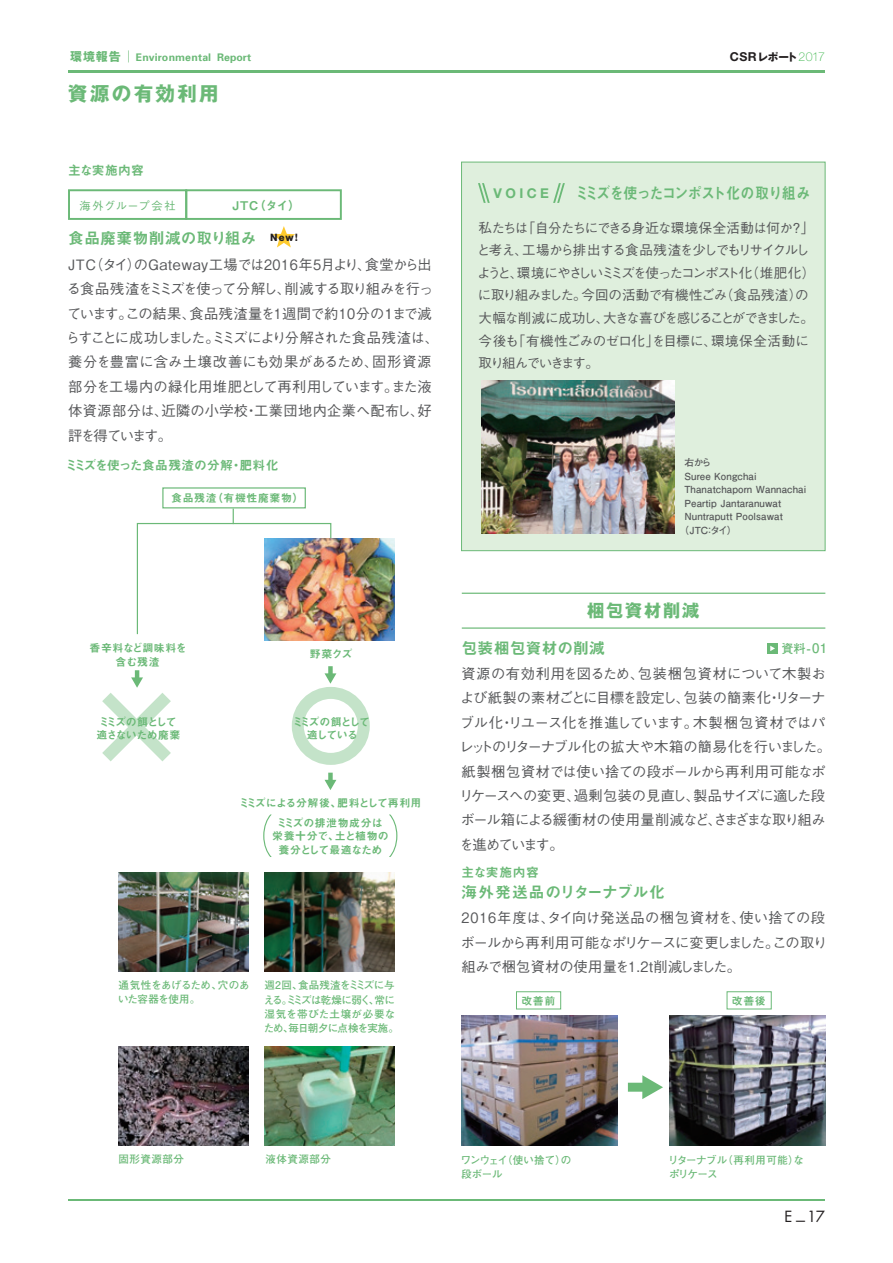
<style>
.page{position:relative;width:893px;height:1263px;background:#fff}
.page>*{position:absolute;margin:0;border:0;box-sizing:border-box;transform-origin:0 0}
.t1{font:700 19.5px "Gothic MB101 Pro";letter-spacing:.12em;color:#6bb977}
.t2{font:700 17.25px "Gothic MB101 Pro";letter-spacing:.1em;color:#6bb977}
.t3{font:15.75px "Midashi Go Pro MB31";letter-spacing:-.05em;color:#6bb977;scale:.89 1}
.t4{font:15.75px "Midashi Go Pro MB31";letter-spacing:.015em;color:#6bb977}
.t5{font:15.75px "Midashi Go Pro MB31";letter-spacing:.025em;color:#6bb977}
.t6{font:15.75px "Midashi Go Pro MB31";letter-spacing:.02em;color:#6bb977}
.t7{font:15px "Futura";color:#231f20}
.t8{font:500 14.25px/24.5px "Gothic BBB Pro";letter-spacing:-.02em;color:#57585a}
.t9{font:500 14.25px/24.5px "Gothic BBB Pro";letter-spacing:-.02em;color:#57585a;scale:.9 1}
.t10{font:500 13.5px/22.5px "Gothic BBB Pro";letter-spacing:-.065em;color:#57585a}
.t11{font:700 13.5px "Helvetica Neue";letter-spacing:.25em;color:#6bb977}
.t12{font:12.75px "Midashi Go Pro MB31";color:#6bb977}
.t13{font:12px "Midashi Go Pro MB31";color:#6bb977}
.t14{font:700 12px "Futo Go B101 Pro";color:#6bb977}
.t15{font:500 11.25px "Gothic BBB Pro";letter-spacing:.045em;color:#6bb977}
.t16{font:10.95px/13.5px "Midashi Go Pro MB31";letter-spacing:.01em;color:#6bb977;text-align:center}
.t17{font:10.95px/13.5px "Midashi Go Pro MB31";letter-spacing:-.015em;color:#6bb977;text-align:center}
.t18{font:10.95px "Midashi Go Pro MB31";letter-spacing:-.045em;color:#6bb977}
.t19{font:10.95px/13.5px "Midashi Go Pro MB31";letter-spacing:-.065em;color:#6bb977}
.t20{font:10.95px/13.5px "Midashi Go Pro MB31";letter-spacing:-.09em;color:#6bb977;text-align:center}
.t21{font:10.95px "Midashi Go Pro MB31";letter-spacing:.05em;color:#6bb977}
.t22{font:700 10.65px "Gothic MB101 Pro";color:#231f20}
.t23{font:700 10.5px/14.2px "Futo Go B101 Pro";letter-spacing:-.025em;color:#6bb977}
.t24{font:700 10.5px "Univers";letter-spacing:.01em;color:#6bb977}
.t25{font:700 10.35px "AG Old Face";color:#231f20}
.t26{font:700 9.75px "Futo Go B101 Pro";letter-spacing:.01em;color:#57585a}
.s1{font-family:"Gothic MB101 Pro";font-size:12px}
.s2{font-family:"Helvetica Neue";font-size:12.3px}
.s3{font-family:"Helvetica Neue";font-weight:100;font-size:12.3px;color:#3ab54a}
.s4{font-size:13.2px}
</style>
<div class="page">
<img style="left:462px;top:1016px;width:155px;height:129px">
<img style="left:670px;top:1016px;width:155px;height:129px">
<svg style="left:628px;top:1075px;width:35px;height:24px"></svg>
<div style="left:516px;top:991px;width:45px;height:18px;border:1px solid #6bb977"></div>
<div style="left:727px;top:991px;width:44px;height:18px;border:1px solid #6bb977"></div>
<div style="left:162px;top:487px;width:144px;height:21px;border:1px solid #6bb977"></div>
<svg style="left:325px;top:666px;width:11px;height:18px"></svg>
<svg style="left:325px;top:773px;width:11px;height:17px"></svg>
<svg style="left:136px;top:509px;width:196px;height:126px"></svg>
<img style="left:265px;top:538px;width:129px;height:103px">
<img style="left:119px;top:872px;width:129px;height:99px">
<img style="left:265px;top:1046px;width:130px;height:99px">
<img style="left:265px;top:872px;width:130px;height:99px">
<img style="left:119px;top:1046px;width:129px;height:99px">
<div style="left:292px;top:687px;width:78px;height:78px;border:12px solid #6bb977;border-radius:50%"></div>
<svg style="left:102px;top:670px;width:69px;height:91px"></svg>
<svg style="left:263px;top:814px;width:9px;height:43px"></svg>
<svg style="left:389px;top:814px;width:8px;height:43px"></svg>
<hr style="left:68px;top:1199px;width:757px;height:1px;background:#6bb977">
<hr style="left:68px;top:70px;width:757px;height:2px;background:#6bb977">
<div style="left:767px;top:643px;width:10px;height:11px;background:#6bb977"></div>
<svg style="left:770px;top:646px;width:5px;height:5px"></svg>
<svg style="left:273px;top:226px;width:22px;height:21px"></svg>
<div style="left:461px;top:162px;width:364px;height:389px;background:#dfefdd;border:1px solid #6bb977"></div>
<svg style="left:553px;top:183px;width:12px;height:20px"></svg>
<svg style="left:478px;top:183px;width:12px;height:20px"></svg>
<img style="left:481px;top:381px;width:193px;height:152px">
<div style="left:68px;top:189px;width:119px;height:31px;border:2px solid #6bb977"></div>
<div style="left:185px;top:189px;width:157px;height:31px;border:2px solid #6bb977"></div>
<hr style="left:462px;top:593px;width:363px;height:1px;background:#6bb977">
<hr style="left:462px;top:627px;width:363px;height:2px;background:#6bb977">
<p class="t24" style="left:70px;top:51px;width:183px"><span class="s1">環境報告｜</span> Environmental Report</p>
<p class="t22" style="left:730px;top:48px;width:97px"><span class="s2">CSR</span>レポート<span class="s3">2017</span></p>
<h1 class="t1" style="left:68px;top:77px;width:152px">資源の有効利用</h1>
<p class="t12" style="left:68px;top:160px;width:77px">主な実施内容</p>
<p class="t15" style="left:80px;top:196px;width:98px">海外グループ会社</p>
<p class="t13" style="left:233px;top:196px;width:69px">JTC（タイ）</p>
<p class="t5" style="left:68px;top:226px;width:190px">食品廃棄物削減の取り組み</p>
<p class="t8" style="left:66px;top:250px;width:375px">JTC（タイ）のGateway工場では2016年5月より、食堂から出る食品残渣をミミズを使って分解し、削減する取り組みを行っています。この結果、食品残渣量を1週間で約10分の１まで減らすことに成功しました。ミミズにより分解された食品残渣は、養分を豊富に含み土壌改善にも効果があるため、固形資源部分を工場内の緑化用堆肥として再利用しています。また液体資源部分は、近隣の小学校・工業団地内企業へ配布し、好評を得ています。</p>
<p class="t25" style="left:270px;top:231px;width:29px">New!</p>
<p class="t12" style="left:65px;top:455px;width:215px">ミミズを使った食品残渣の分解・肥料化</p>
<p class="t21" style="left:171px;top:489px;width:134px">食品残渣（有機性廃棄物）</p>
<p class="t17" style="left:90px;top:640px;width:99px">香辛料など調味料を含む残渣</p>
<p class="t17" style="left:310px;top:646px;width:44px">野菜クズ</p>
<p class="t19" style="left:96px;top:713px;width:86px">ミミズの餌として適さないため廃棄</p>
<p class="t20" style="left:292px;top:713px;width:79px">ミミズの餌として適している</p>
<p class="t18" style="left:239px;top:794px;width:184px">ミミズによる分解後、肥料として再利用</p>
<p class="t16" style="left:272px;top:815px;width:118px">ミミズの排泄物成分は栄養十分で、土と植物の養分として最適なため</p>
<p class="t23" style="left:118px;top:977px;width:133px">通気性をあげるため、穴のあいた容器を使用。</p>
<p class="t23" style="left:264px;top:977px;width:137px">週2回、食品残渣をミミズに与える。ミミズは乾燥に弱く、常に湿気を帯びた土壌が必要なため、毎日朝夕に点検を実施。</p>
<p class="t11" style="left:494px;top:184px;width:57px">VOICE</p>
<p class="t3" style="left:575px;top:181px;width:266px">ミミズを使ったコンポスト化の取り組み</p>
<p class="t10" style="left:477px;top:215px;width:340px">私たちは「自分たちにできる身近な環境保全活動は何か？」と考え、工場から排出する食品残渣を少しでもリサイクルしようと、環境にやさしいミミズを使ったコンポスト化（堆肥化）に取り組みました。今回の活動で有機性ごみ（食品残渣）の大幅な削減に成功し、大きな喜びを感じることができました。今後も「有機性ごみのゼロ化」を目標に、環境保全活動に取り組んでいきます。</p>
<p class="t26" style="left:684px;top:455px;width:29px">右から</p>
<p class="t26" style="left:684px;top:468px;width:74px">Suree Kongchai</p>
<p class="t26" style="left:684px;top:482px;width:123px">Thanatchaporn Wannachai</p>
<p class="t26" style="left:684px;top:495px;width:98px">Peartip Jantaranuwat</p>
<p class="t26" style="left:684px;top:509px;width:100px">Nuntraputt Poolsawat</p>
<p class="t26" style="left:679px;top:522px;width:59px">（JTC：タイ）</p>
<p class="t2" style="left:587px;top:596px;width:114px">梱包資材削減</p>
<p class="t6" style="left:462px;top:636px;width:145px">包装梱包資材の削減</p>
<p class="t8" style="left:459px;top:659px;width:373px">資源の有効利用を図るため、包装梱包資材について木製および紙製の素材ごとに目標を設定し、包装の簡素化・リターナブル化・リユース化を推進しています。木製梱包資材ではパレットのリターナブル化の拡大や木箱の簡易化を行いました。紙製梱包資材では使い捨ての段ボールから再利用可能なポリケースへの変更、過剰包装の見直し、製品サイズに適した段ボール箱による緩衝材の使用量削減など、さまざまな取り組みを進めています。</p>
<p class="t12" style="left:462px;top:862px;width:79px">主な実施内容</p>
<p class="t4" style="left:462px;top:879px;width:205px">海外発送品のリターナブル化</p>
<p class="t9" style="left:461px;top:904px;width:409px">2016年度は、タイ向け発送品の梱包資材を、使い捨ての段ボールから再利用可能なポリケースに変更しました。この取り組みで梱包資材の使用量を1.2t削減しました。</p>
<p class="t14" style="left:781px;top:639px;width:47px">資料-<span class="s4">01</span></p>
<p class="t17" style="left:521px;top:992px;width:35px">改善前</p>
<p class="t17" style="left:732px;top:992px;width:35px">改善後</p>
<p class="t23" style="left:118px;top:1150px;width:67px">固形資源部分</p>
<p class="t23" style="left:265px;top:1151px;width:67px">液体資源部分</p>
<p class="t23" style="left:461px;top:1151px;width:112px">ワンウェイ（使い捨て）の段ボール</p>
<p class="t23" style="left:668px;top:1151px;width:137px">リターナブル（再利用可能）なポリケース</p>
<p class="t7" style="left:784px;top:1206px;width:42px">E _17</p>
</div>
